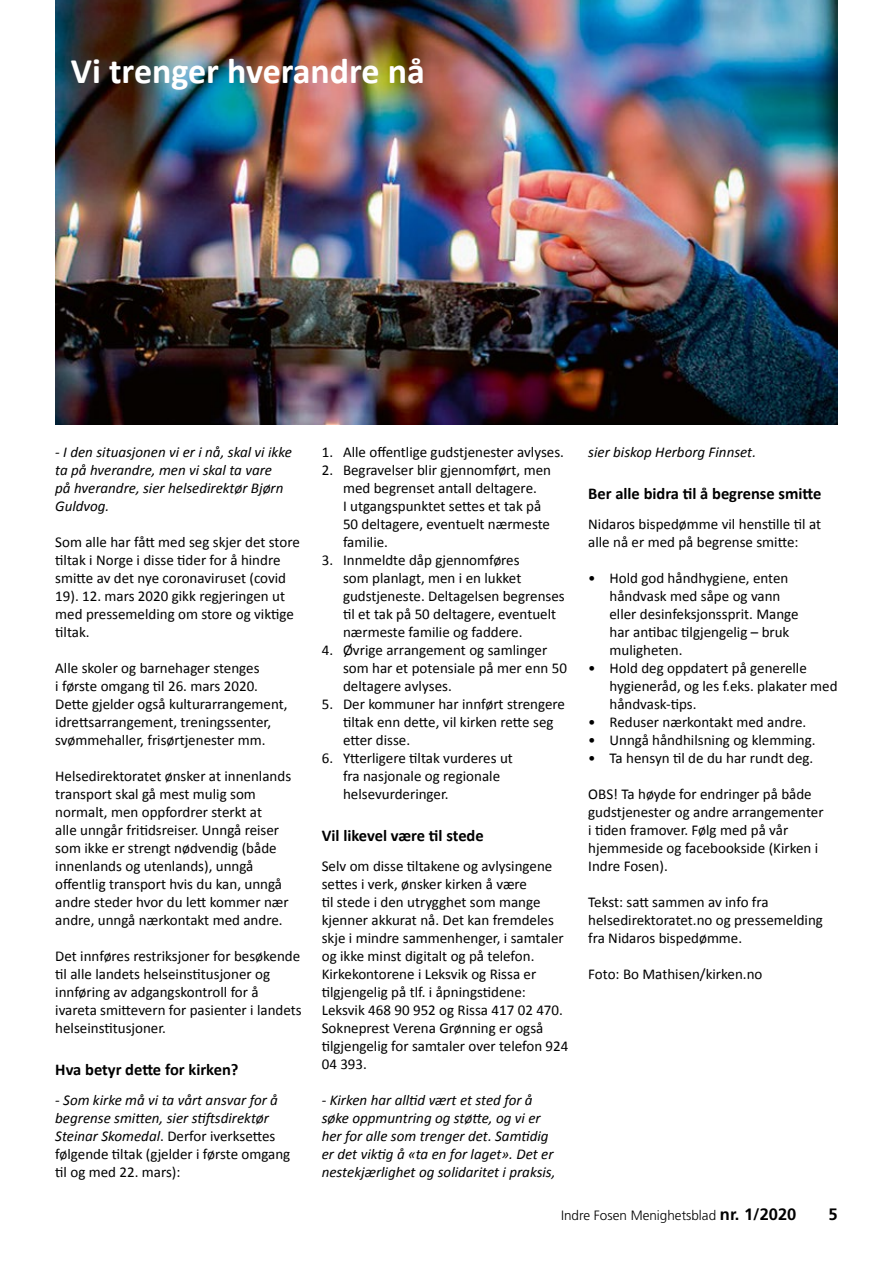
<style>
.page{position:relative;width:893px;height:1263px;background:#fff}
.page>*{position:absolute;margin:0;border:0;box-sizing:border-box;transform-origin:0 0}
.t1{font:700 36px "Calibri";color:#fff}
.t2{font:700 16.5px "Calibri";color:#000}
.t3{font:700 16.5px "Frutiger";color:#000}
.t4{font:15px/18px "Calibri";color:#000}
.t5{font:italic 15px/18px "Calibri";color:#000}
.t6{font:300 13.5px "Frutiger";color:#000}
.s1{font-style:normal}
.s2{font-weight:700;font-size:16.5px}
</style>
<div class="page">
<img style="left:55px;top:0;width:783px;height:425px">
<h1 class="t1" style="left:71px;top:48px;width:356px">Vi trenger hverandre nå</h1>
<p class="t5" style="left:55px;top:442px;width:238px">- I den situasjonen vi er i nå, skal vi ikke ta på hverandre, men vi skal ta vare<br>på hverandre, sier helsedirektør Bjørn<br>Guldvog.</p>
<p class="t4" style="left:55px;top:533px;width:246px">Som alle har fått med seg skjer det store tiltak i Norge i disse tider for å hindre smitte av det nye coronaviruset (covid 19). 12. mars 2020 gikk regjeringen ut med pressemelding om store og viktige tiltak.</p>
<p class="t4" style="left:55px;top:659px;width:234px">Alle skoler og barnehager stenges<br>i første omgang til 26. mars 2020.<br>Dette gjelder også kulturarrangement, idrettsarrangement, treningssenter, svømmehaller, frisørtjenester mm.</p>
<p class="t4" style="left:55px;top:767px;width:237px">Helsedirektoratet ønsker at innenlands transport skal gå mest mulig som normalt, men oppfordrer sterkt at<br>alle unngår fritidsreiser. Unngå reiser som ikke er strengt nødvendig (både innenlands og utenlands), unngå offentlig transport hvis du kan, unngå andre steder hvor du lett kommer nær andre, unngå nærkontakt med andre.</p>
<p class="t4" style="left:55px;top:947px;width:248px">Det innføres restriksjoner for besøkende til alle landets helseinstitusjoner og innføring av adgangskontroll for å ivareta smittevern for pasienter i landets helseinstitusjoner.</p>
<p class="t2" style="left:55px;top:1059px;width:185px">Hva betyr dette for kirken?</p>
<p class="t5" style="left:55px;top:1090px;width:237px">- Som kirke må vi ta vårt ansvar for å begrense smitten, sier stiftsdirektør Steinar Skomedal<span class="s1">. Derfor iverksettes følgende tiltak (gjelder i første omgang til og med 22. mars):</span></p>
<p class="t4" style="left:322px;top:443px;width:244px">1. Alle offentlige gudstjenester avlyses.</p>
<p class="t4" style="left:343px;top:461px;width:210px;text-indent:-21px">2. Begravelser blir gjennomført, men med begrenset antall deltagere.<br>I utgangspunktet settes et tak på<br>50 deltagere, eventuelt nærmeste familie.</p>
<p class="t4" style="left:343px;top:551px;width:223px;text-indent:-21px">3. Innmeldte dåp gjennomføres<br>som planlagt, men i en lukket gudstjeneste. Deltagelsen begrenses til et tak på 50 deltagere, eventuelt nærmeste familie og faddere.</p>
<p class="t4" style="left:343px;top:641px;width:225px;text-indent:-21px">4. Øvrige arrangement og samlinger som har et potensiale på mer enn 50 deltagere avlyses.</p>
<p class="t4" style="left:343px;top:695px;width:223px;text-indent:-21px">5. Der kommuner har innført strengere tiltak enn dette, vil kirken rette seg etter disse.</p>
<p class="t4" style="left:343px;top:749px;width:171px;text-indent:-21px">6. Ytterligere tiltak vurderes ut fra nasjonale og regionale helsevurderinger.</p>
<p class="t2" style="left:322px;top:825px;width:164px">Vil likevel være til stede</p>
<p class="t4" style="left:322px;top:857px;width:248px">Selv om disse tiltakene og avlysingene settes i verk, ønsker kirken å være<br>til stede i den utrygghet som mange kjenner akkurat nå. Det kan fremdeles skje i mindre sammenhenger, i samtaler og ikke minst digitalt og på telefon.<br>Kirkekontorene i Leksvik og Rissa er tilgjengelig på tlf. i åpningstidene:<br>Leksvik 468 90 952 og Rissa 417 02 470.<br>Sokneprest Verena Grønning er også tilgjengelig for samtaler over telefon 924<br>04 393.</p>
<p class="t5" style="left:322px;top:1090px;width:235px">- Kirken har alltid vært et sted for å søke oppmuntring og støtte, og vi er her for alle som trenger det. Samtidig er det viktig å «ta en for laget». Det er nestekjærlighet og solidaritet i praksis,</p>
<p class="t5" style="left:588px;top:442px;width:169px">sier biskop Herborg Finnset.</p>
<p class="t2" style="left:588px;top:483px;width:235px">Ber alle bidra til å begrense smitte</p>
<p class="t4" style="left:588px;top:515px;width:234px">Nidaros bispedømme vil henstille til at alle nå er med på begrense smitte:</p>
<p class="t4" style="left:609px;top:569px;width:191px;text-indent:-21px">• Hold god håndhygiene, enten håndvask med såpe og vann eller desinfeksjonssprit. Mange har antibac tilgjengelig – bruk muligheten.</p>
<p class="t4" style="left:609px;top:659px;width:230px;text-indent:-21px">• Hold deg oppdatert på generelle hygieneråd, og les f.eks. plakater med håndvask-tips.</p>
<p class="t4" style="left:588px;top:713px;width:220px">• Reduser nærkontakt med andre.</p>
<p class="t4" style="left:588px;top:731px;width:229px">• Unngå håndhilsning og klemming.</p>
<p class="t4" style="left:588px;top:749px;width:227px">• Ta hensyn til de du har rundt deg.</p>
<p class="t4" style="left:588px;top:785px;width:237px">OBS! Ta høyde for endringer på både gudstjenester og andre arrangementer i tiden framover. Følg med på vår hjemmeside og facebookside (Kirken i<br>Indre Fosen).</p>
<p class="t4" style="left:588px;top:893px;width:236px">Tekst: satt sammen av info fra helsedirektoratet.no og pressemelding fra Nidaros bispedømme.</p>
<p class="t4" style="left:588px;top:965px;width:176px">Foto: Bo Mathisen/kirken.no</p>
<p class="t6" style="left:561px;top:1208px;width:237px">Indre Fosen Menighetsblad <span class="s2">nr. 1/2020</span></p>
<p class="t3" style="left:828px;top:1205px;width:11px">5</p>
</div>
